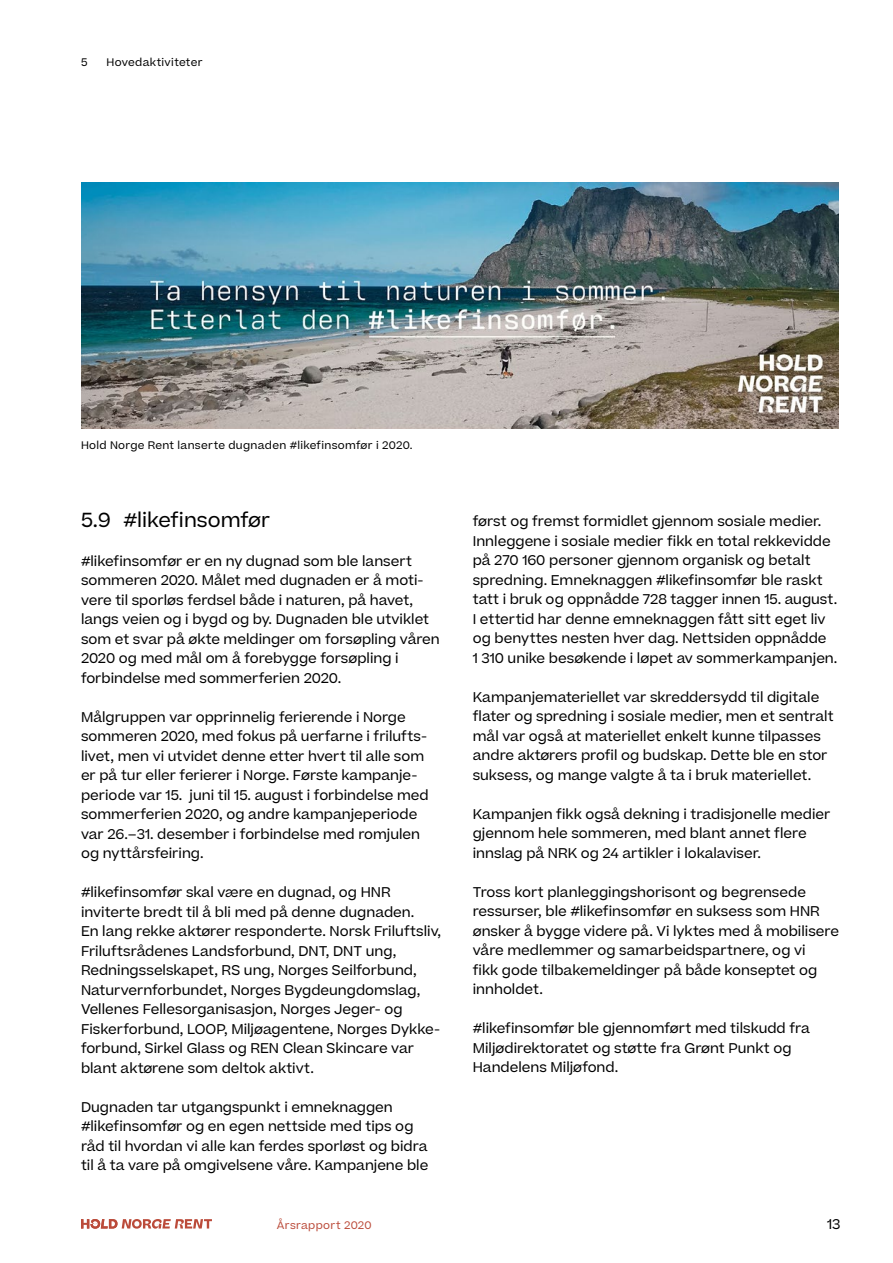
<style>
.page{position:relative;width:893px;height:1263px;background:#fff}
.page>*{position:absolute;margin:0;border:0;box-sizing:border-box;transform-origin:0 0}
.t1{font:19.5px "Beatrice";color:#000}
.t2{font:13.5px/19.5px "Beatrice";color:#000}
.t3{font:10.5px "Beatrice";letter-spacing:.03em;color:#000}
.t4{font:10.5px "Beatrice";letter-spacing:.03em;color:#bb4b3a}
</style>
<div class="page">
<svg style="left:81px;top:1219px;width:131px;height:10px"></svg>
<img style="left:81px;top:182px;width:758px;height:247px">
<p class="t3" style="left:81px;top:55px;width:8px">5</p>
<p class="t3" style="left:107px;top:55px;width:98px">Hovedaktiviteter</p>
<p class="t3" style="left:81px;top:438px;width:333px">Hold Norge Rent lanserte dugnaden #likefinsomfør i 2020.</p>
<h1 class="t1" style="left:81px;top:507px;width:191px">5.9 #likefinsomfør</h1>
<p class="t2" style="left:81px;top:551px;width:360px">#likefinsomfør er en ny dugnad som ble lansert sommeren 2020. Målet med dugnaden er å moti&shy;vere til sporløs ferdsel både i naturen, på havet, langs veien og i bygd og by. Dugnaden ble utviklet som et svar på økte meldinger om forsøpling våren 2020 og med mål om å forebygge forsøpling i forbindelse med sommerferien 2020.</p>
<p class="t2" style="left:81px;top:707px;width:349px">Målgruppen var opprinnelig ferierende i Norge sommeren 2020, med fokus på uerfarne i frilufts&shy;livet, men vi utvidet denne etter hvert til alle som er på tur eller ferierer i Norge. Første kampanje&shy;periode var 15. juni til 15. august i forbindelse med sommerferien 2020, og andre kampanjeperiode var 26.–31. desember i forbindelse med romjulen og nyttårsfeiring.</p>
<p class="t2" style="left:81px;top:882px;width:361px">#likefinsomfør skal være en dugnad, og HNR inviterte bredt til å bli med på denne dugnaden.<br>En lang rekke aktører responderte. Norsk Friluftsliv, Friluftsrådenes Landsforbund, DNT, DNT ung, Redningsselskapet, RS ung, Norges Seilforbund, Naturvernforbundet, Norges Bygdeungdomslag, Vellenes Fellesorganisasjon, Norges Jeger- og Fiskerforbund, LOOP, Miljøagentene, Norges Dykke&shy;forbund, Sirkel Glass og REN Clean Skincare var blant aktørene som deltok aktivt.</p>
<p class="t2" style="left:81px;top:1097px;width:349px">Dugnaden tar utgangspunkt i emneknaggen #likefinsomfør og en egen nettside med tips og råd til hvordan vi alle kan ferdes sporløst og bidra til å ta vare på omgivelsene våre. Kampanjene ble</p>
<p class="t2" style="left:473px;top:512px;width:366px">først og fremst formidlet gjennom sosiale medier.<br>Innleggene i sosiale medier fikk en total rekkevidde på 270 160 personer gjennom organisk og betalt spredning. Emneknaggen #likefinsomfør ble raskt tatt i bruk og oppnådde 728 tagger innen 15. august.<br>I ettertid har denne emneknaggen fått sitt eget liv og benyttes nesten hver dag. Nettsiden oppnådde<br>1 310 unike besøkende i løpet av sommerkampanjen.</p>
<p class="t2" style="left:473px;top:687px;width:362px">Kampanjemateriellet var skreddersydd til digitale flater og spredning i sosiale medier, men et sentralt mål var også at materiellet enkelt kunne tilpasses andre aktørers profil og budskap. Dette ble en stor suksess, og mange valgte å ta i bruk materiellet.</p>
<p class="t2" style="left:473px;top:804px;width:359px">Kampanjen fikk også dekning i tradisjonelle medier gjennom hele sommeren, med blant annet flere innslag på NRK og 24 artikler i lokalaviser.</p>
<p class="t2" style="left:473px;top:882px;width:368px">Tross kort planleggingshorisont og begrensede ressurser, ble #likefinsomfør en suksess som HNR ønsker å bygge videre på. Vi lyktes med å mobilisere våre medlemmer og samarbeidspartnere, og vi<br>fikk gode tilbakemeldinger på både konseptet og innholdet.</p>
<p class="t2" style="left:473px;top:1018px;width:339px">#likefinsomfør ble gjennomført med tilskudd fra<br>Miljødirektoratet og støtte fra Grønt Punkt og<br>Handelens Miljøfond.</p>
<p class="t4" style="left:277px;top:1218px;width:96px">Årsrapport 2020</p>
<p class="t2" style="left:827px;top:1214px;width:15px">13</p>
</div>
